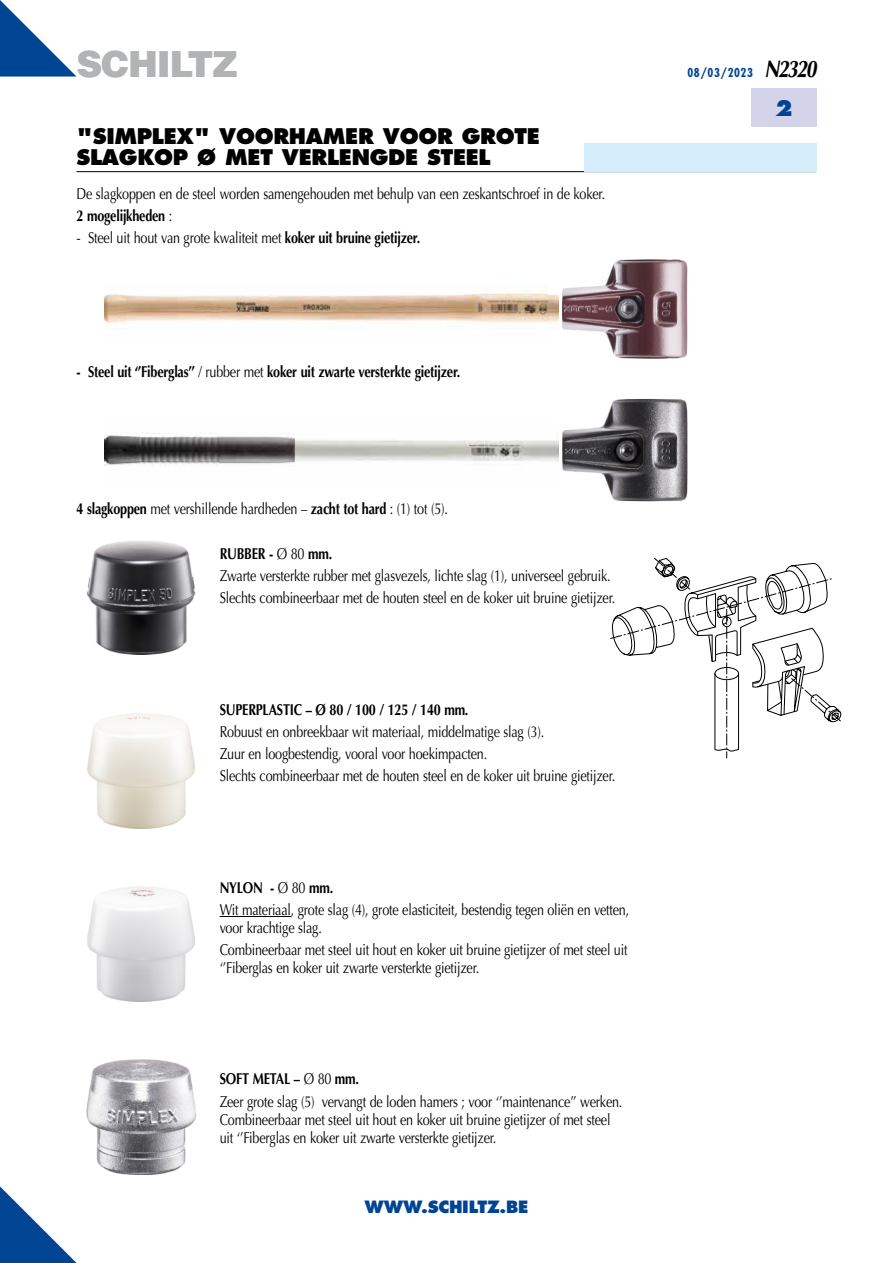
<style>
.page{position:relative;width:893px;height:1263px;background:#fff}
.page>*{position:absolute;margin:0;border:0;box-sizing:border-box;transform-origin:0 0}
.t1{font:900 36px "Helvetica";letter-spacing:-.035em;color:#b1b3b4}
.t2{font:800 21px/21px "Futura";letter-spacing:-.015em;color:#000}
.t3{font:800 21px "Futura";color:#004494}
.t4{font:800 16.5px "Futura";letter-spacing:-.015em;color:#004494}
.t5{font:15.75px/22.2px "Optima";letter-spacing:-.015em;color:#000;scale:.8 1}
.t6{font:700 15.75px "Optima";letter-spacing:-.015em;color:#000;scale:.8 1}
.t7{font:700 condensed 12px "Futura";letter-spacing:.05em;color:#004494}
.s1{font-weight:700}
.s2{font-weight:400}
.s3{font-family:"Optima";font-style:italic;font-stretch:normal;font-size:24px;color:#000}
</style>
<div class="page">
<svg style="left:0;top:1186px;width:77px;height:77px"></svg>
<hr style="left:77px;top:171px;width:739px;height:1px;background:#000">
<div style="left:751px;top:89px;width:65px;height:38px;background:#d3d4e9"></div>
<svg style="left:0;top:0;width:77px;height:77px"></svg>
<div style="left:584px;top:143px;width:232px;height:28px;background:#d5edfa"></div>
<img style="left:86px;top:540px;width:110px;height:115px">
<img style="left:87px;top:714px;width:108px;height:114px">
<img style="left:87px;top:887px;width:108px;height:114px">
<img style="left:86px;top:1060px;width:110px;height:114px">
<hr style="left:220px;top:916px;width:71px;height:1px;background:#000">
<img style="left:562px;top:259px;width:125px;height:100px">
<img style="left:562px;top:398px;width:125px;height:104px">
<hr style="left:714px;top:673px;width:1px;height:76px;background:#000">
<hr style="left:738px;top:673px;width:1px;height:76px;background:#000">
<svg style="left:714px;top:749px;width:25px;height:3px"></svg>
<svg style="left:610px;top:557px;width:232px;height:166px"></svg>
<img style="left:104px;top:291px;width:455px;height:38px">
<img style="left:104px;top:432px;width:455px;height:34px">
<h1 class="t1" style="left:77px;top:40px;width:163px">SCHILTZ</h1>
<h2 class="t2" style="left:77px;top:125px;width:465px">"SIMPLEX" VOORHAMER VOOR GROTE<br>SLAGKOP Ø MET VERLENGDE STEEL</h2>
<p class="t5" style="left:77px;top:182px;width:662px">De slagkoppen en de steel worden samengehouden met behulp van een zeskantschroef in de koker.<br><span class="s1">2 mogelijkheden</span> :</p>
<p class="t5" style="left:77px;top:227px;width:431px">- Steel uit hout van grote kwaliteit met <span class="s1">koker uit bruine gietijzer.</span></p>
<p class="t6" style="left:77px;top:362px;width:481px">- Steel uit ‘’Fiberglas’’ <span class="s2">/ rubber met</span> koker uit zwarte versterkte gietijzer.</p>
<p class="t5" style="left:77px;top:498px;width:466px"><span class="s1">4 slagkoppen</span> met vershillende hardheden – <span class="s1">zacht tot hard</span> : (1) tot (5).</p>
<p class="t5" style="left:220px;top:543px;width:496px"><span class="s1">RUBBER -</span> Ø 80 <span class="s1">mm.<br></span>Zwarte versterkte rubber met glasvezels, lichte slag (1), universeel gebruik.<br>Slechts combineerbaar met de houten steel en de koker uit bruine gietijzer.</p>
<p class="t6" style="left:220px;top:700px;width:312px">SUPERPLASTIC – Ø 80 / 100 / 125 / 140 mm.</p>
<p class="t5" style="left:220px;top:721px;width:496px">Robuust en onbreekbaar wit materiaal, middelmatige slag (3).<br>Zuur en loogbestendig, vooral voor hoekimpacten.<br>Slechts combineerbaar met de houten steel en de koker uit bruine gietijzer.</p>
<p class="t5" style="left:220px;top:876px;width:513px"><span class="s1">NYLON -</span> Ø 80 <span class="s1">mm.<br></span>Wit materiaal, grote slag (4), grote elasticiteit, bestendig tegen oliën en vetten,</p>
<p class="t5" style="left:220px;top:917px;width:511px">voor krachtige slag.<br>Combineerbaar met steel uit hout en koker uit bruine gietijzer of met steel uit</p>
<p class="t5" style="left:220px;top:957px;width:326px">‘’Fiberglas en koker uit zwarte versterkte gietijzer.</p>
<p class="t5" style="left:220px;top:1068px;width:505px"><span class="s1">SOFT METAL –</span> Ø 80 <span class="s1">mm.<br></span>Zeer grote slag (5) vervangt de loden hamers ; voor ‘’maintenance’’ werken.</p>
<p class="t5" style="left:220px;top:1110px;width:490px;line-height:18px">Combineerbaar met steel uit hout en koker uit bruine gietijzer of met steel uit ‘’Fiberglas en koker uit zwarte versterkte gietijzer.</p>
<p class="t4" style="left:365px;top:1197px;width:165px">WWW.SCHILTZ.BE</p>
<p class="t7" style="left:687px;top:65px;width:130px">08/03/2023 <span class="s3">N2320</span></p>
<h2 class="t3" style="left:775px;top:95px;width:19px">2</h2>
</div>
